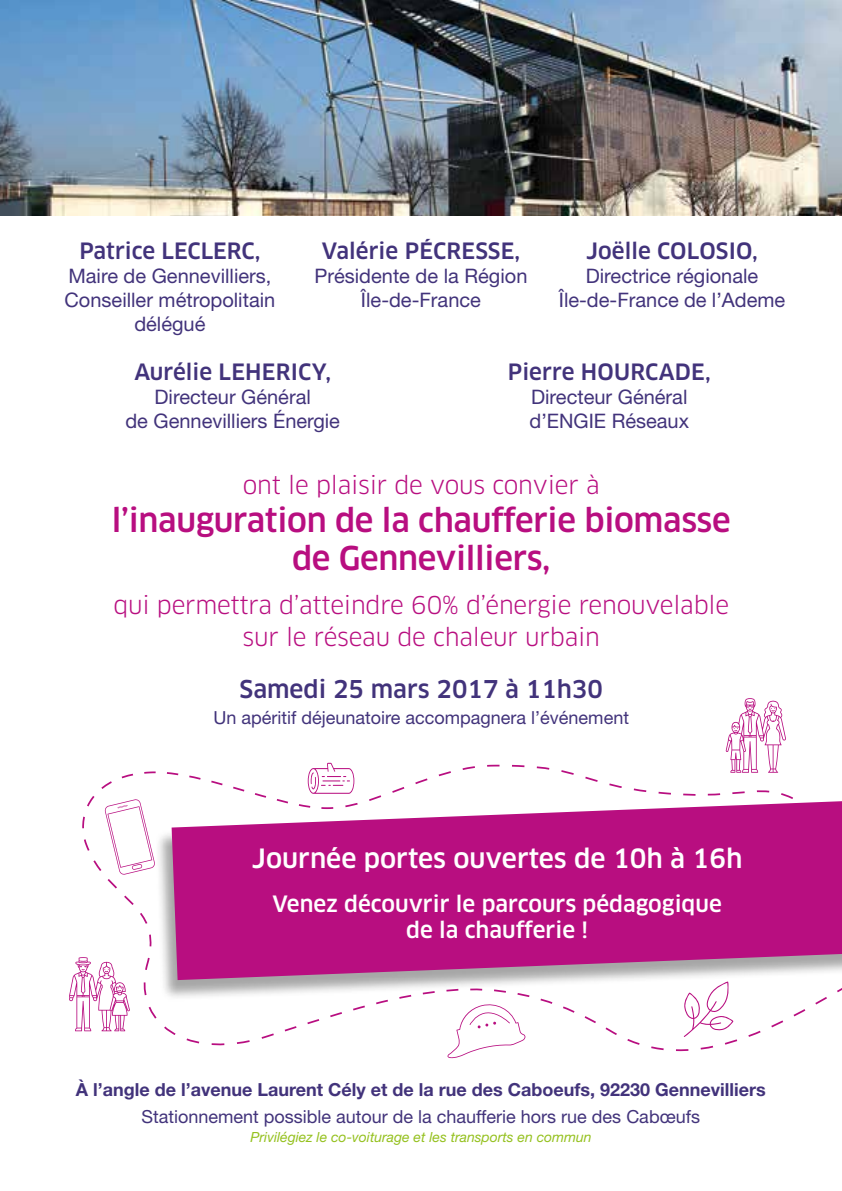
<style>
.page{position:relative;width:842px;height:1191px;background:#fff}
.page>*{position:absolute;margin:0;border:0;box-sizing:border-box;transform-origin:0 0}
.t1{font:500 32px/38.4px "Clan OT";letter-spacing:-.01em;color:#b80e80;text-align:center}
.t2{font:500 26px "Clan OT";color:#fff}
.t3{font:24px/32px "Clan OT";letter-spacing:-.01em;color:#b80e80;text-align:center}
.t4{font:500 24px "Clan OT";color:#42337b}
.t5{font:500 22px "Clan OT";color:#42337b}
.t6{font:500 22px/26.4px "Clan OT";color:#fff;text-align:center}
.t7{font:20px/24px "Helvetica Neue";color:#42337b;text-align:center}
.t8{font:18px "Helvetica Neue";color:#42337b}
.t9{font:700 18px "Helvetica Neue";color:#42337b}
.t10{font:italic 14px "Helvetica Neue";color:#95c11f}
</style>
<div class="page">
<img style="left:0;top:0;width:842px;height:215px">
<svg style="left:726px;top:698px;width:60px;height:66px"></svg>
<svg style="left:69px;top:957px;width:14px;height:74px"></svg>
<svg style="left:186px;top:1040px;width:64px;height:6px"></svg>
<svg style="left:83px;top:764px;width:707px;height:276px"></svg>
<svg style="left:82px;top:771px;width:73px;height:177px"></svg>
<svg style="left:277px;top:1001px;width:321px;height:57px"></svg>
<div style="left:155px;top:796px;width:687px;height:205px;background:#000;opacity:.35"></div>
<svg style="left:172px;top:801px;width:670px;height:179px;background:#bb258a"></svg>
<svg style="left:620px;top:970px;width:222px;height:82px"></svg>
<svg style="left:165px;top:763px;width:318px;height:46px"></svg>
<p class="t5" style="left:79px;top:238px;width:182px">Patrice LECLERC,</p>
<p class="t7" style="left:65px;top:264px;width:212px">Maire de Gennevilliers,<br>Conseiller métropolitain délégué</p>
<p class="t5" style="left:322px;top:238px;width:200px">Valérie PÉCRESSE,</p>
<p class="t7" style="left:314px;top:264px;width:214px">Présidente de la Région<br>Île-de-France</p>
<p class="t5" style="left:586px;top:238px;width:173px">Joëlle COLOSIO,</p>
<p class="t7" style="left:559px;top:264px;width:228px">Directrice régionale<br>Île-de-France de l’Ademe</p>
<p class="t5" style="left:134px;top:358px;width:198px">Aurélie LEHERICY,</p>
<p class="t7" style="left:125px;top:384px;width:216px">Directeur Général<br>de Gennevilliers Énergie</p>
<p class="t5" style="left:508px;top:358px;width:204px">Pierre HOURCADE,</p>
<p class="t7" style="left:529px;top:384px;width:161px;text-align:left">Directeur Général d’ENGIE Réseaux</p>
<p class="t3" style="left:243px;top:468px;width:358px">ont le plaisir de vous convier à</p>
<h1 class="t1" style="left:112px;top:501px;width:620px">l’inauguration de la chaufferie biomasse de Gennevilliers,</h1>
<p class="t3" style="left:113px;top:589px;width:617px">qui permettra d’atteindre 60% d’énergie renouvelable sur le réseau de chaleur urbain</p>
<p class="t4" style="left:240px;top:675px;width:365px">Samedi 25 mars 2017 à 11h30</p>
<p class="t8" style="left:214px;top:706px;width:417px">Un apéritif déjeunatoire accompagnera l’événement</p>
<h2 class="t2" style="left:252px;top:843px;width:492px">Journée portes ouvertes de 10h à 16h</h2>
<p class="t6" style="left:272px;top:890px;width:451px">Venez découvrir le parcours pédagogique de la chaufferie !</p>
<p class="t9" style="left:76px;top:1078px;width:692px">À l’angle de l’avenue Laurent Cély et de la rue des Caboeufs, 92230 Gennevilliers</p>
<p class="t8" style="left:141px;top:1106px;width:560px">Stationnement possible autour de la chaufferie hors rue des Cabœufs</p>
<p class="t10" style="left:250px;top:1128px;width:343px">Privilégiez le co-voiturage et les transports en commun</p>
</div>
